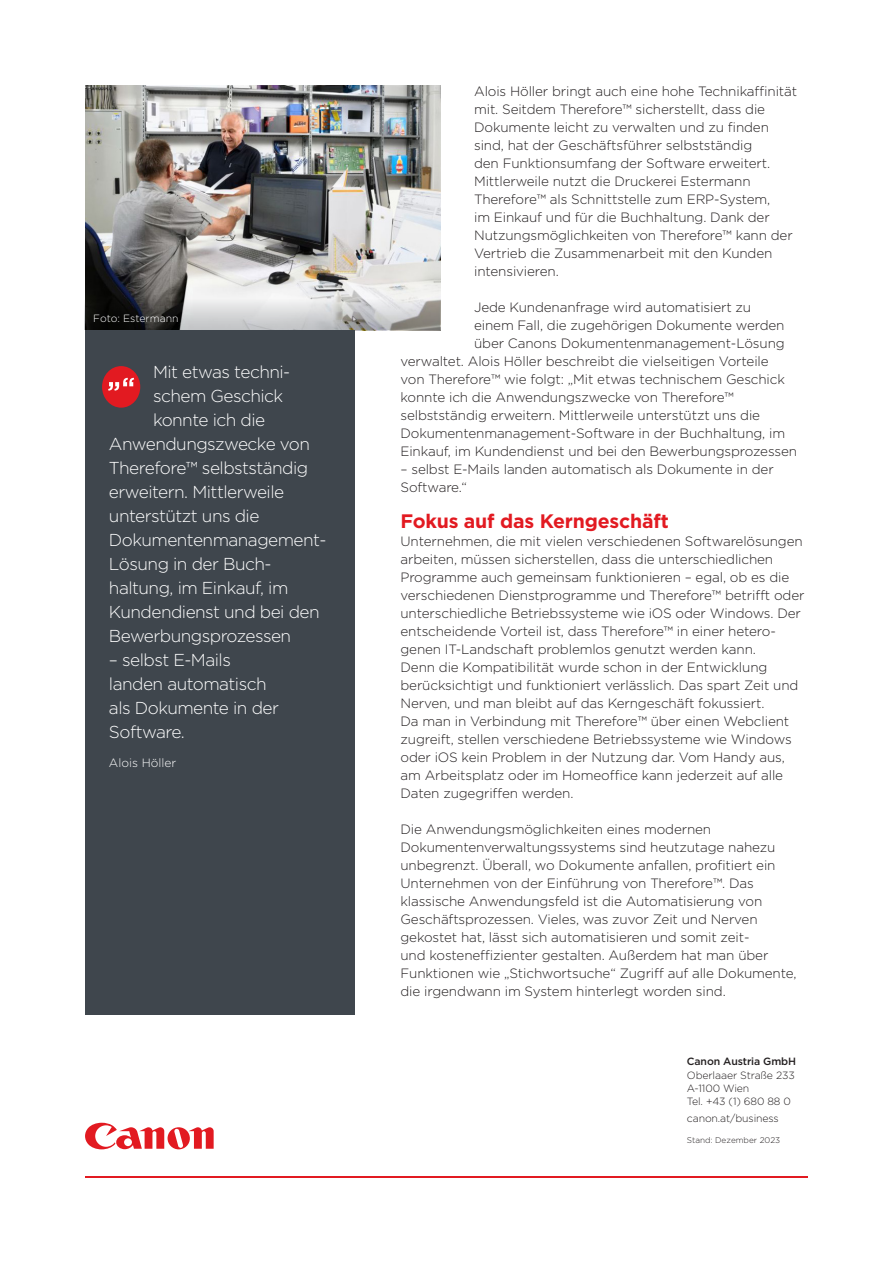
<style>
.page{position:relative;width:893px;height:1263px;background:#fff}
.page>*{position:absolute;margin:0;border:0;box-sizing:border-box;transform-origin:0 0}
.t1{font:700 19.5px "Gotham";letter-spacing:-.01em;color:#e21a21}
.t2{font:300 17.25px/24px "Gotham";letter-spacing:-.03em;color:#fff}
.t3{font:300 13.5px/18px "Gotham";letter-spacing:-.01em;color:#231f20}
.t4{font:300 12px "Gotham";color:#fff}
.t5{font:300 10.5px/12.8px "Gotham";letter-spacing:-.01em;color:#231f20}
.t6{font:500 10.5px "Gotham";letter-spacing:-.01em;color:#231f20}
.t7{font:300 10.5px "Gotham";color:#fff}
.t8{font:300 8.25px "Gotham";color:#231f20}
</style>
<div class="page">
<hr style="left:85px;top:1176px;width:723px;height:2px;background:#e21a21">
<svg style="left:85px;top:1123px;width:129px;height:26px"></svg>
<img style="left:85px;top:85px;width:355px;height:213px">
<div style="left:85px;top:330px;width:270px;height:684px;background:#3f464d"></div>
<svg style="left:85px;top:298px;width:355px;height:32px;background:#9a9a9a"></svg>
<div style="left:102px;top:366px;width:38px;height:42px;background:#e21a21;border-radius:50%"></div>
<svg style="left:108px;top:378px;width:26px;height:13px"></svg>
<p class="t7" style="left:93px;top:311px;width:87px">Foto: Estermann</p>
<p class="t2" style="left:153px;top:359px;width:139px">Mit etwas techni-</p>
<p class="t2" style="left:153px;top:383px;width:132px">schem Geschick</p>
<p class="t2" style="left:153px;top:407px;width:114px">konnte ich die</p>
<p class="t2" style="left:109px;top:431px;width:203px">Anwendungszwecke von</p>
<p class="t2" style="left:109px;top:455px;width:201px">Therefore™ selbstständig</p>
<p class="t2" style="left:109px;top:479px;width:177px">erweitern. Mittlerweile</p>
<p class="t2" style="left:109px;top:503px;width:152px">unterstützt uns die</p>
<p class="t2" style="left:109px;top:527px;width:219px">Dokumentenmanagement-</p>
<p class="t2" style="left:109px;top:551px;width:164px">Lösung in der Buch-</p>
<p class="t2" style="left:109px;top:575px;width:181px">haltung, im Einkauf, im</p>
<p class="t2" style="left:109px;top:599px;width:212px">Kundendienst und bei den</p>
<p class="t2" style="left:109px;top:623px;width:184px">Bewerbungsprozessen</p>
<p class="t2" style="left:109px;top:647px;width:171px">– selbst E-Mails landen automatisch als Dokumente in der<br>Software.</p>
<p class="t4" style="left:109px;top:755px;width:69px">Alois Höller</p>
<p class="t3" style="left:474px;top:82px;width:324px">Alois Höller bringt auch eine hohe Technikaffinität mit. Seitdem Therefore™ sicherstellt, dass die Dokumente leicht zu verwalten und zu finden sind, hat der Geschäftsführer selbstständig<br>den Funktionsumfang der Software erweitert.<br>Mittlerweile nutzt die Druckerei Estermann Therefore™ als Schnittstelle zum ERP-System,<br>im Einkauf und für die Buchhaltung. Dank der Nutzungsmöglichkeiten von Therefore™ kann der Vertrieb die Zusammenarbeit mit den Kunden intensivieren.</p>
<p class="t3" style="left:474px;top:298px;width:279px">Jede Kundenanfrage wird automatisiert zu</p>
<p class="t3" style="left:474px;top:316px;width:312px">einem Fall, die zugehörigen Dokumente werden</p>
<p class="t3" style="left:474px;top:334px;width:312px">über Canons Dokumentenmanagement-Lösung</p>
<p class="t3" style="left:400px;top:352px;width:370px">verwaltet. Alois Höller beschreibt die vielseitigen Vorteile</p>
<p class="t3" style="left:400px;top:370px;width:386px">von Therefore™ wie folgt: „Mit etwas technischem Geschick</p>
<p class="t3" style="left:400px;top:388px;width:335px">konnte ich die Anwendungszwecke von Therefore™</p>
<p class="t3" style="left:400px;top:406px;width:361px">selbstständig erweitern. Mittlerweile unterstützt uns die</p>
<p class="t3" style="left:400px;top:424px;width:386px">Dokumentenmanagement-Software in der Buchhaltung, im</p>
<p class="t3" style="left:400px;top:442px;width:398px">Einkauf, im Kundendienst und bei den Bewerbungsprozessen</p>
<p class="t3" style="left:400px;top:460px;width:375px">– selbst E-Mails landen automatisch als Dokumente in der<br>Software.“</p>
<h1 class="t1" style="left:400px;top:508px;width:270px">Fokus auf das Kerngeschäft</h1>
<p class="t3" style="left:400px;top:532px;width:406px">Unternehmen, die mit vielen verschiedenen Softwarelösungen arbeiten, müssen sicherstellen, dass die unterschiedlichen Programme auch gemeinsam funktionieren – egal, ob es die verschiedenen Dienstprogramme und Therefore™ betrifft oder unterschiedliche Betriebssysteme wie iOS oder Windows. Der entscheidende Vorteil ist, dass Therefore™ in einer hetero&shy;genen IT-Landschaft problemlos genutzt werden kann.<br>Denn die Kompatibilität wurde schon in der Entwicklung berücksichtigt und funktioniert verlässlich. Das spart Zeit und Nerven, und man bleibt auf das Kerngeschäft fokussiert.<br>Da man in Verbindung mit Therefore™ über einen Webclient zugreift, stellen verschiedene Betriebssysteme wie Windows oder iOS kein Problem in der Nutzung dar. Vom Handy aus, am Arbeitsplatz oder im Homeoffice kann jederzeit auf alle Daten zugegriffen werden.</p>
<p class="t3" style="left:400px;top:820px;width:398px">Die Anwendungsmöglichkeiten eines modernen Dokumentenverwaltungssystems sind heutzutage nahezu unbegrenzt. Überall, wo Dokumente anfallen, profitiert ein Unternehmen von der Einführung von Therefore™. Das klassische Anwendungsfeld ist die Automatisierung von Geschäftsprozessen. Vieles, was zuvor Zeit und Nerven gekostet hat, lässt sich automatisieren und somit zeit-<br>und kosteneffizienter gestalten. Außerdem hat man über Funktionen wie „Stichwortsuche“ Zugriff auf alle Dokumente, die irgendwann im System hinterlegt worden sind.</p>
<p class="t6" style="left:687px;top:1054px;width:111px">Canon Austria GmbH</p>
<p class="t5" style="left:687px;top:1069px;width:109px">Oberlaaer Straße 233<br>A-1100 Wien<br>Tel. +43 (1) 680 88 0</p>
<p class="t5" style="left:687px;top:1111px;width:93px">canon.at/business</p>
<p class="t8" style="left:687px;top:1135px;width:95px">Stand: Dezember 2023</p>
</div>
